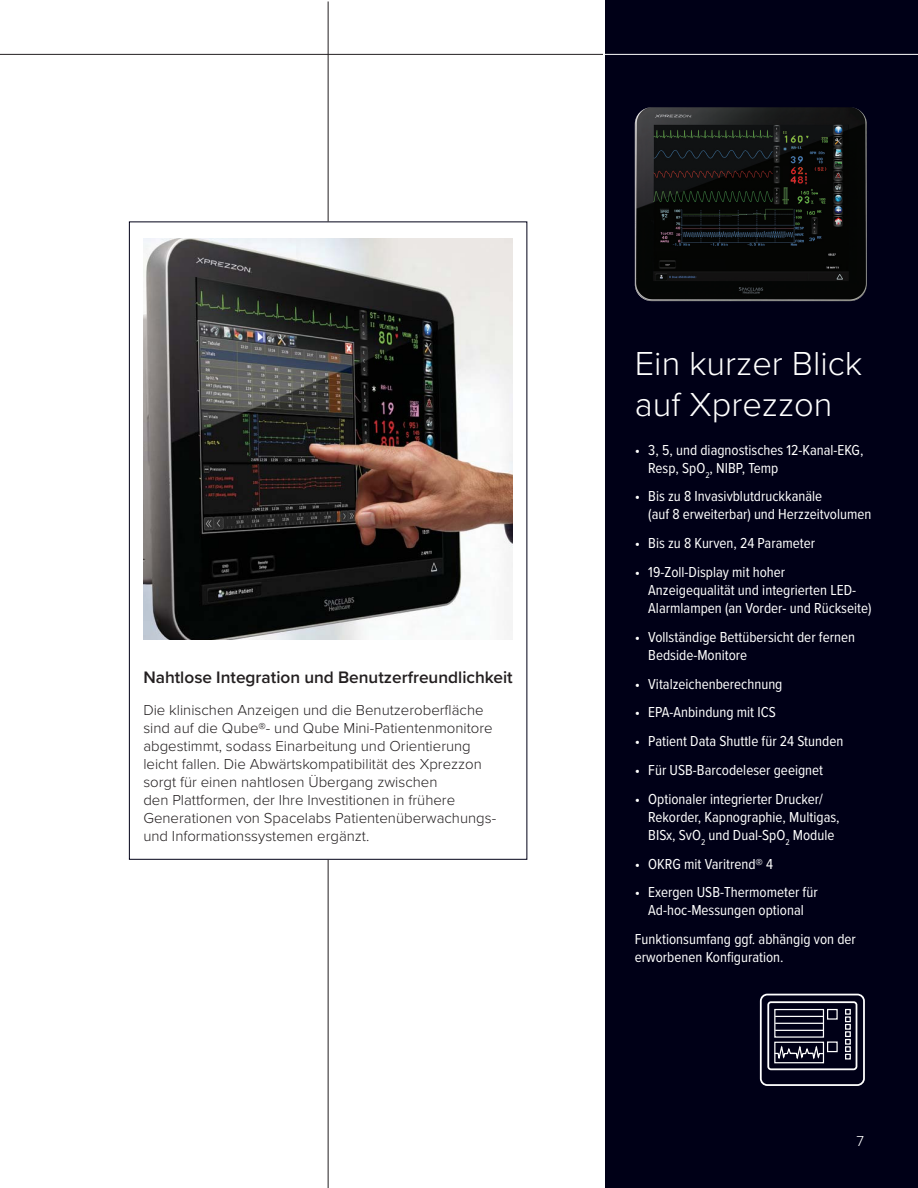
<style>
.page{position:relative;width:918px;height:1188px;background:#fff}
.page>*{position:absolute;margin:0;border:0;box-sizing:border-box;transform-origin:0 0}
.t1{font:300 34.5px/41.4px "Proxima Nova";color:#fff}
.Subhead_13_15{font:600 17.25px "Proxima Nova";color:#231f20}
.t2{font:15px/18px "Proxima Nova Cond";color:#fff}
.Body_Copy_10_12_5{font:300 15px/18px "Proxima Nova";color:#231f20}
.t3{font:300 15px "Proxima Nova";color:#fff}
</style>
<div class="page">
<div style="left:606px;top:0;width:312px;height:1188px;background:#000017"></div>
<div style="left:760px;top:994px;width:105px;height:92px;border:2px solid #fff;border-radius:7px"></div>
<div style="left:767px;top:1001px;width:90px;height:69px;border:2px solid #fff;border-radius:3px"></div>
<div style="left:774px;top:1009px;width:50px;height:29px;border:1px solid #fff"></div>
<svg style="left:776px;top:1047px;width:46px;height:13px"></svg>
<div style="left:774px;top:1042px;width:50px;height:21px;border:1px solid #fff"></div>
<hr style="left:775px;top:1023px;width:48px;height:1px;background:#fff">
<hr style="left:775px;top:1030px;width:48px;height:1px;background:#fff">
<hr style="left:775px;top:1016px;width:48px;height:1px;background:#fff">
<svg style="left:845px;top:1009px;width:6px;height:51px"></svg>
<div style="left:827px;top:1009px;width:11px;height:11px;border:1px solid #fff"></div>
<div style="left:827px;top:1041px;width:11px;height:11px;border:1px solid #fff"></div>
<hr style="left:0;top:54px;width:603px;height:1px;background:#231f20">
<hr style="left:603px;top:54px;width:315px;height:1px;background:#fff">
<img style="left:143px;top:238px;width:370px;height:402px">
<img style="left:635px;top:107px;width:232px;height:194px">
<hr style="left:328px;top:2px;width:1px;height:220px;background:#231f20">
<hr style="left:328px;top:860px;width:1px;height:328px;background:#231f20">
<p class="Subhead_13_15" style="left:143px;top:665px;width:371px">Nahtlose Integration und Benutzerfreundlichkeit</p>
<p class="Body_Copy_10_12_5" style="left:143px;top:700px;width:354px">Die klinischen Anzeigen und die Benutzeroberfläche sind auf die Qube®- und Qube Mini-Patientenmonitore abgestimmt, sodass Einarbeitung und Orientierung leicht fallen. Die Abwärtskompatibilität des Xprezzon sorgt für einen nahtlosen Übergang zwischen<br>den Plattformen, der Ihre Investitionen in frühere Generationen von Spacelabs Patientenüberwachungs&shy;und Informationssystemen ergänzt.</p>
<p class="t1" style="left:635px;top:341px;width:229px">Ein kurzer Blick auf Xprezzon</p>
<p class="t2" style="left:648px;top:440px;width:217px;text-indent:-14px">• 3, 5, und diagnostisches 12-Kanal-EKG,<br>Resp, SpO<sub>2</sub>, NIBP, Temp</p>
<p class="t2" style="left:648px;top:487px;width:225px;text-indent:-14px">• Bis zu 8 Invasivblutdruckkanäle<br>(auf 8 erweiterbar) und Herzzeitvolumen</p>
<p class="t2" style="left:635px;top:534px;width:182px">• Bis zu 8 Kurven, 24 Parameter</p>
<p class="t2" style="left:648px;top:562px;width:225px;text-indent:-14px">• 19-Zoll-Display mit hoher<br>Anzeigequalität und integrierten LED-<br>Alarmlampen (an Vorder- und Rückseite)</p>
<p class="t2" style="left:648px;top:627px;width:208px;text-indent:-14px">• Vollständige Bettübersicht der fernen<br>Bedside-Monitore</p>
<p class="t2" style="left:635px;top:674px;width:149px">• Vitalzeichenberechnung</p>
<p class="t2" style="left:635px;top:703px;width:143px">• EPA-Anbindung mit ICS</p>
<p class="t2" style="left:635px;top:732px;width:210px">• Patient Data Shuttle für 24 Stunden</p>
<p class="t2" style="left:635px;top:760px;width:190px">• Für USB-Barcodeleser geeignet</p>
<p class="t2" style="left:648px;top:789px;width:193px;text-indent:-14px">• Optionaler integrierter Drucker/<br>Rekorder, Kapnographie, Multigas,<br>BISx, SvO<sub>2</sub> und Dual-SpO<sub>2</sub> Module</p>
<p class="t2" style="left:635px;top:854px;width:140px">• OKRG mit Varitrend® 4</p>
<p class="t2" style="left:635px;top:883px;width:184px;text-align:center">• Exergen USB-Thermometer für<br>Ad-hoc-Messungen optional</p>
<p class="t2" style="left:635px;top:930px;width:223px">Funktionsumfang ggf. abhängig von der erworbenen Konfiguration.</p>
<p class="t3" style="left:856px;top:1130px;width:9px">7</p>
</div>
